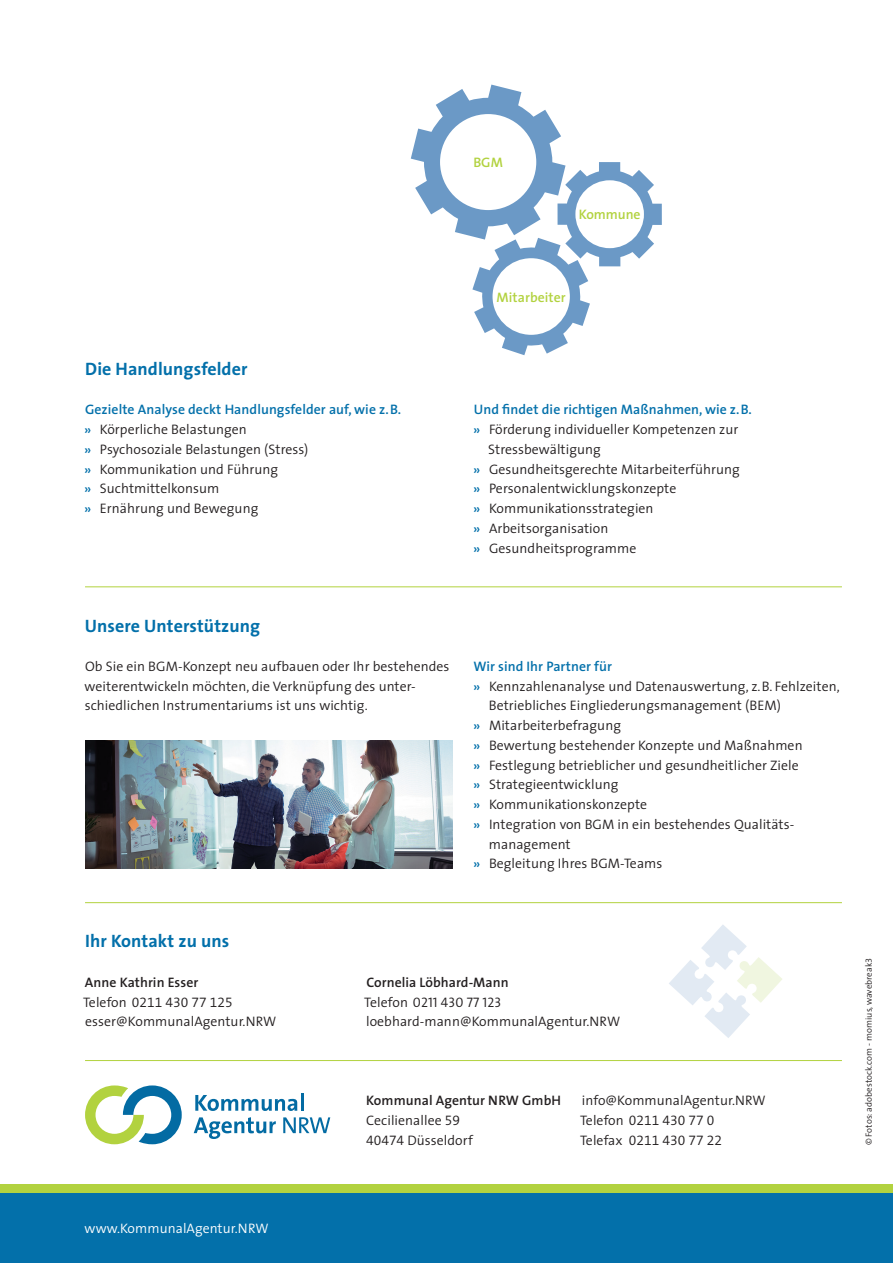
<style>
.page{position:relative;width:893px;height:1263px;background:#fff}
.page>*{position:absolute;margin:0;border:0;box-sizing:border-box;transform-origin:0 0}
.t1{font:700 18px "The Sans";letter-spacing:.005em;color:#0370aa}
.t2{font:300 13.8px/19.8px "The Sans";letter-spacing:.005em;color:#231f20}
.t3{font:600 13.8px "The Sans";letter-spacing:.005em;color:#0370aa}
.t4{font:13.8px/19.8px "The Sans Semi Light Expert";letter-spacing:.005em;color:#231f20}
.t5{font:600 13.8px "The Sans";letter-spacing:.005em;color:#231f20}
.t6{font:300 13.8px "The Sans";letter-spacing:.005em;color:#fff}
.t7{font:600 13.8px "The Sans";letter-spacing:.005em;color:#b2d23f}
.t8{font:13.8px "The Sans Semi Light Caps";letter-spacing:.005em;color:#231f20}
.t9{font:300 9px "The Sans";letter-spacing:.005em;color:#231f20}
.s1{font-weight:600;color:#0370aa}
.s2{font-family:"The Sans";font-weight:300}
.s3{font-weight:600}
.s4{font-family:"The Sans Semi Light Expert";font-weight:400}
</style>
<div class="page">
<hr style="left:85px;top:586px;width:757px;height:1px;background:#b2d23f">
<hr style="left:85px;top:902px;width:757px;height:1px;background:#b2d23f">
<div style="left:0;top:1192px;width:893px;height:71px;background:#0370aa"></div>
<div style="left:0;top:1184px;width:893px;height:8px;background:#b2d23f"></div>
<hr style="left:85px;top:1060px;width:757px;height:1px;background:#b2d23f">
<svg style="left:195px;top:1095px;width:102px;height:16px"></svg>
<hr style="left:300px;top:1094px;width:3px;height:17px;background:#036ba3">
<svg style="left:194px;top:1117px;width:82px;height:22px"></svg>
<svg style="left:283px;top:1117px;width:47px;height:16px"></svg>
<svg style="left:85px;top:1085px;width:97px;height:59px"></svg>
<svg style="left:411px;top:85px;width:251px;height:270px"></svg>
<div style="left:440px;top:114px;width:96px;height:96px;background:#fff;border-radius:50%"></div>
<div style="left:575px;top:180px;width:69px;height:68px;background:#fff;border-radius:50%"></div>
<div style="left:492px;top:258px;width:78px;height:77px;background:#fff;border-radius:50%"></div>
<img style="left:85px;top:740px;width:368px;height:128px">
<svg style="left:669px;top:925px;width:113px;height:113px"></svg>
<p class="t7" style="left:473px;top:151px;width:31px">BGM</p>
<p class="t7" style="left:579px;top:203px;width:63px">Kommune</p>
<p class="t7" style="left:497px;top:285px;width:71px">Mitarbeiter</p>
<h1 class="t1" style="left:85px;top:354px;width:164px">Die Handlungsfelder</h1>
<p class="t2" style="left:84px;top:399px;width:318px"><span class="s1">Gezielte Analyse deckt Handlungsfelder auf, wie z.B. »</span> Körperliche Belastungen<br><span class="s1">»</span> Psychosoziale Belastungen (Stress)<br><span class="s1">»</span> Kommunikation und Führung<br><span class="s1">»</span> Suchtmittelkonsum<br><span class="s1">»</span> Ernährung und Bewegung</p>
<p class="t3" style="left:474px;top:398px;width:279px">Und findet die richtigen Maßnahmen, wie z.B.</p>
<p class="t2" style="left:473px;top:419px;width:267px"><span class="s1">»</span> Förderung individueller Kompetenzen zur</p>
<p class="t2" style="left:488px;top:439px;width:114px">Stressbewältigung</p>
<p class="t2" style="left:473px;top:459px;width:268px"><span class="s1">»</span> Gesundheitsgerechte Mitarbeiterführung</p>
<p class="t2" style="left:473px;top:478px;width:205px"><span class="s1">»</span> Personalentwicklungskonzepte</p>
<p class="t2" style="left:473px;top:498px;width:182px"><span class="s1">»</span> Kommunikationsstrategien</p>
<p class="t2" style="left:473px;top:518px;width:137px"><span class="s1">»</span> Arbeitsorganisation</p>
<p class="t2" style="left:473px;top:538px;width:165px"><span class="s1">»</span> Gesundheitsprogramme</p>
<h1 class="t1" style="left:85px;top:610px;width:177px">Unsere Unterstützung</h1>
<p class="t2" style="left:85px;top:656px;width:366px">Ob Sie ein BGM-Konzept neu aufbauen oder Ihr bestehendes weiterentwickeln möchten, die Verknüpfung des unter&shy;schiedlichen Instrumentariums ist uns wichtig.</p>
<p class="t3" style="left:473px;top:655px;width:140px">Wir sind Ihr Partner für</p>
<p class="t2" style="left:473px;top:676px;width:368px"><span class="s1">»</span> Kennzahlenanalyse und Datenauswertung, z.B. Fehlzeiten,</p>
<p class="t2" style="left:489px;top:695px;width:294px">Betriebliches Eingliederungsmanagement (BEM)</p>
<p class="t2" style="left:473px;top:715px;width:149px"><span class="s1">»</span> Mitarbeiterbefragung</p>
<p class="t2" style="left:473px;top:735px;width:331px"><span class="s1">»</span> Bewertung bestehender Konzepte und Maßnahmen</p>
<p class="t2" style="left:473px;top:755px;width:327px"><span class="s1">»</span> Festlegung betrieblicher und gesundheitlicher Ziele</p>
<p class="t2" style="left:473px;top:774px;width:147px"><span class="s1">»</span> Strategieentwicklung</p>
<p class="t2" style="left:473px;top:794px;width:175px"><span class="s1">»</span> Kommunikationskonzepte</p>
<p class="t2" style="left:473px;top:814px;width:321px"><span class="s1">»</span> Integration von BGM in ein bestehendes Qualitäts-</p>
<p class="t2" style="left:489px;top:834px;width:83px">management</p>
<p class="t2" style="left:473px;top:853px;width:191px"><span class="s1">»</span> Begleitung Ihres BGM-Teams</p>
<h1 class="t1" style="left:85px;top:926px;width:146px">Ihr Kontakt zu uns</h1>
<p class="t5" style="left:85px;top:970px;width:115px">Anne Kathrin Esser</p>
<p class="t4" style="left:83px;top:991px;width:151px"><span class="s2">Telefon</span> 0211 430 77 125</p>
<p class="t2" style="left:85px;top:1011px;width:193px">esser@KommunalAgentur.NRW</p>
<p class="t5" style="left:366px;top:970px;width:144px">Cornelia Löbhard-Mann</p>
<p class="t8" style="left:364px;top:990px;width:139px"><span class="s2">Telefon</span> 0211 430 77 123</p>
<p class="t2" style="left:366px;top:1011px;width:256px">loebhard-mann@KommunalAgentur.NRW</p>
<p class="t2" style="left:366px;top:1090px;width:197px"><span class="s3">Kommunal Agentur NRW GmbH<br></span>Cecilienallee <span class="s4">59<br>40474</span> Düsseldorf</p>
<p class="t2" style="left:582px;top:1090px;width:185px">info@KommunalAgentur.NRW</p>
<p class="t4" style="left:580px;top:1110px;width:144px"><span class="s2">Telefon</span> 0211 430 77 0<br><span class="s2">Telefax</span> 0211 430 77 22</p>
<p class="t9" style="left:861px;top:1145px;width:188px;rotate:-90deg">©Fotos: adobestock.com - momius, wavebreak<span class="s4">3</span></p>
<p class="t6" style="left:85px;top:1217px;width:185px">www.KommunalAgentur.NRW</p>
</div>
